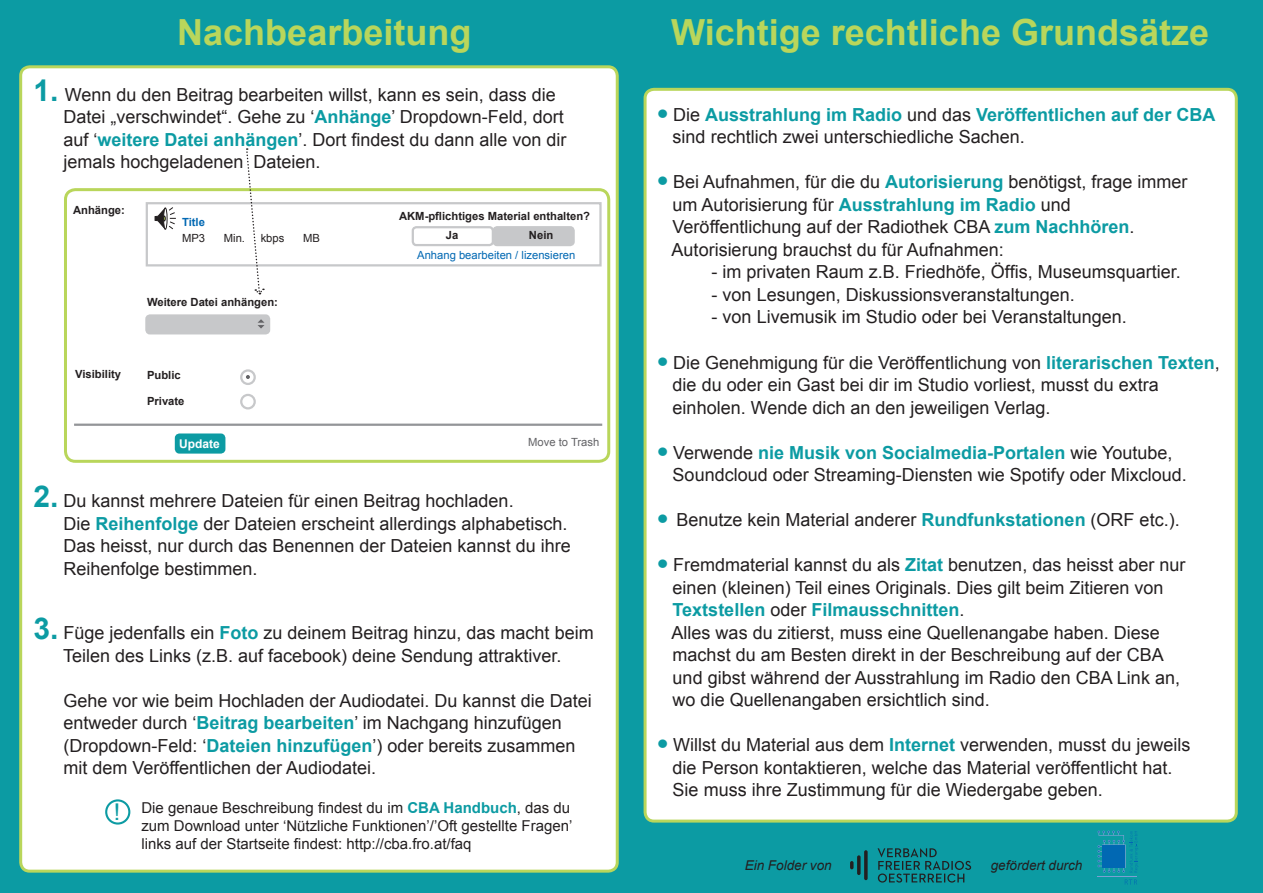
<style>
.page{position:relative;width:1263px;height:893px;background:#0c9ba3}
.page>*{position:absolute;margin:0;border:0;box-sizing:border-box;transform-origin:0 0}
.t1{font:700 36px "Arial";color:#b9d65b}
.t2{font:23.1px "Arial";color:#0c9ba3}
.t3{font:18px "Arial";color:#231f20}
.t4{font:700 18px "Arial";color:#0c9ba3}
.t5{font:15px/18px "Arial";color:#231f20}
.t6{font:italic 13.5px "Arial";color:#231f20}
.t7{font:700 12px "Arial";color:#fff}
.t8{font:700 11.25px "Arial";color:#231f20}
.t9{font:11.25px "Arial";color:#0168b3}
.t10{font:11.25px "Arial";color:#231f20}
.t11{font:11.25px "Arial";color:#636366}
.t12{font:700 11.25px "Arial";color:#0168b3}
.s1{font-weight:700;font-size:30px;color:#0c9ba3}
.s2{font-weight:700;color:#0c9ba3}
.s3{font-size:30px}
.s4{font-weight:400;color:#231f20}
</style>
<div class="page">
<div style="left:645px;top:89px;width:591px;height:732px;background:#fff;border-radius:9px"></div>
<div style="left:644px;top:88px;width:594px;height:735px;border:3px solid #b9d65b;border-radius:9px"></div>
<div style="left:21px;top:67px;width:596px;height:804px;background:#fff;border-radius:9px"></div>
<div style="left:19px;top:65px;width:600px;height:808px;border:3px solid #b9d65b;border-radius:9px"></div>
<div style="left:105px;top:799px;width:25px;height:26px;border:2px solid #0c9ba3;border-radius:50%"></div>
<div style="left:412px;top:226px;width:82px;height:20px;border:2px solid #c7c8ca;border-radius:4px"></div>
<div style="left:494px;top:227px;width:80px;height:18px;background:#c7c8ca;border-radius:4px"></div>
<div style="left:492px;top:226px;width:83px;height:20px;border:2px solid #c7c8ca;border-radius:4px"></div>
<div style="left:176px;top:435px;width:48px;height:17px;background:#0c9ba3;border-radius:4px"></div>
<div style="left:175px;top:433px;width:50px;height:21px;border:2px solid #0c9ba3;border-radius:4px"></div>
<div style="left:146px;top:315px;width:123px;height:18px;background:#c7c8ca;border-radius:4px"></div>
<div style="left:145px;top:314px;width:125px;height:20px;border:2px solid #c7c8ca;border-radius:4px"></div>
<hr style="left:74px;top:424px;width:528px;height:2px;background:#939598">
<div style="left:240px;top:394px;width:16px;height:15px;border:2px solid #c7c8ca;border-radius:50%"></div>
<div style="left:240px;top:369px;width:16px;height:16px;border:2px solid #c7c8ca;border-radius:50%"></div>
<svg style="left:246px;top:375px;width:4px;height:4px"></svg>
<div style="left:146px;top:202px;width:456px;height:64px;border:2px solid #c7c8ca"></div>
<div style="left:64px;top:188px;width:546px;height:275px;border:3px solid #b9d65b;border-radius:10px"></div>
<svg style="left:258px;top:319px;width:6px;height:10px"></svg>
<svg style="left:154px;top:207px;width:22px;height:23px"></svg>
<svg style="left:245px;top:148px;width:19px;height:147px"></svg>
<hr style="left:1097px;top:876px;width:40px;height:1px;background:#7c9fd2">
<svg style="left:1125px;top:879px;width:12px;height:6px"></svg>
<svg style="left:1097px;top:831px;width:41px;height:42px"></svg>
<svg style="left:850px;top:848px;width:122px;height:35px"></svg>
<p class="t1" style="left:177px;top:12px;width:296px">Nachbearbeitung</p>
<p class="t3" style="left:33px;top:84px;width:524px"><span class="s1">1.</span> Wenn du den Beitrag bearbeiten willst, kann es sein, dass die</p>
<p class="t3" style="left:63px;top:107px;width:502px">Datei „verschwindet“. Gehe zu ‘<span class="s2">Anhänge</span>’ Dropdown-Feld, dort</p>
<p class="t3" style="left:63px;top:129px;width:505px">auf ‘<span class="s2">weitere Datei anhängen</span>’. Dort findest du dann alle von dir</p>
<p class="t3" style="left:63px;top:152px;width:259px">jemals hochgeladenen Dateien.</p>
<p class="t8" style="left:73px;top:204px;width:53px">Anhänge:</p>
<p class="t12" style="left:182px;top:215px;width:24px">Title</p>
<p class="t10" style="left:182px;top:232px;width:25px">MP3</p>
<p class="t10" style="left:224px;top:232px;width:23px">Min.</p>
<p class="t10" style="left:261px;top:232px;width:25px">kbps</p>
<p class="t10" style="left:303px;top:232px;width:18px">MB</p>
<p class="t8" style="left:147px;top:296px;width:132px">Weitere Datei anhängen:</p>
<p class="t8" style="left:75px;top:367px;width:48px">Visibility</p>
<p class="t8" style="left:147px;top:369px;width:35px">Public</p>
<p class="t8" style="left:147px;top:395px;width:39px">Private</p>
<p class="t7" style="left:179px;top:437px;width:42px">Update</p>
<p class="t8" style="left:399px;top:209px;width:193px">AKM-pflichtiges Material enthalten?</p>
<p class="t8" style="left:446px;top:229px;width:14px">Ja</p>
<p class="t8" style="left:529px;top:229px;width:26px">Nein</p>
<p class="t9" style="left:417px;top:248px;width:160px">Anhang bearbeiten / lizensieren</p>
<p class="t11" style="left:528px;top:436px;width:73px">Move to Trash</p>
<p class="t3" style="left:33px;top:491px;width:482px"><span class="s1">2.</span> Du kannst mehrere Dateien für einen Beitrag hochladen.</p>
<p class="t3" style="left:63px;top:513px;width:506px">Die <span class="s2">Reihenfolge</span> der Dateien erscheint allerdings alphabetisch.</p>
<p class="t3" style="left:63px;top:536px;width:509px">Das heisst, nur durch das Benennen der Dateien kannst du ihre</p>
<p class="t3" style="left:63px;top:558px;width:196px">Reihenfolge bestimmen.</p>
<p class="t3" style="left:33px;top:623px;width:562px"><span class="s1">3.</span> Füge jedenfalls ein <span class="s2">Foto</span> zu deinem Beitrag hinzu, das macht beim</p>
<p class="t3" style="left:63px;top:645px;width:500px">Teilen des Links (z.B. auf facebook) deine Sendung attraktiver.</p>
<p class="t3" style="left:63px;top:690px;width:530px">Gehe vor wie beim Hochladen der Audiodatei. Du kannst die Datei</p>
<p class="t3" style="left:63px;top:713px;width:500px">entweder durch ‘<span class="s2">Beitrag bearbeiten</span>’ im Nachgang hinzufügen</p>
<p class="t3" style="left:63px;top:735px;width:514px">(Dropdown-Feld: ‘<span class="s2">Dateien hinzufügen</span>’) oder bereits zusammen</p>
<p class="t3" style="left:63px;top:758px;width:314px">mit dem Veröffentlichen der Audiodatei.</p>
<p class="t5" style="left:141px;top:799px;width:432px">Die genaue Beschreibung findest du im <span class="s2">CBA Handbuch</span>, das du zum Download unter ‘Nützliche Funktionen’/’Oft gestellte Fragen’ links auf der Startseite findest: http://cba.fro.at/faq</p>
<p class="t2" style="left:114px;top:799px;width:8px">!</p>
<p class="t1" style="left:671px;top:12px;width:539px">Wichtige rechtliche Grundsätze</p>
<p class="t4" style="left:658px;top:105px;width:559px"><span class="s3">•</span> <span class="s4">Die</span> Ausstrahlung im Radio <span class="s4">und das</span> Veröffentlichen auf der CBA</p>
<p class="t3" style="left:673px;top:127px;width:354px">sind rechtlich zwei unterschiedliche Sachen.</p>
<p class="t3" style="left:658px;top:172px;width:531px"><span class="s1">•</span> Bei Aufnahmen, für die du <span class="s2">Autorisierung</span> benötigst, frage immer</p>
<p class="t3" style="left:673px;top:195px;width:400px">um Autorisierung für <span class="s2">Ausstrahlung im Radio</span> und</p>
<p class="t3" style="left:673px;top:217px;width:463px">Veröffentlichung auf der Radiothek CBA <span class="s2">zum Nachhören</span>.</p>
<p class="t3" style="left:672px;top:240px;width:334px">Autorisierung brauchst du für Aufnahmen:</p>
<p class="t3" style="left:712px;top:262px;width:471px">- im privaten Raum z.B. Friedhöfe, Öffis, Museumsquartier.</p>
<p class="t3" style="left:712px;top:285px;width:365px">- von Lesungen, Diskussionsveranstaltungen.</p>
<p class="t3" style="left:712px;top:307px;width:417px">- von Livemusik im Studio oder bei Veranstaltungen.</p>
<p class="t3" style="left:658px;top:352px;width:564px"><span class="s1">•</span> Die Genehmigung für die Veröffentlichung von <span class="s2">literarischen Texten</span>,</p>
<p class="t3" style="left:673px;top:375px;width:488px">die du oder ein Gast bei dir im Studio vorliest, musst du extra</p>
<p class="t3" style="left:673px;top:397px;width:379px">einholen. Wende dich an den jeweiligen Verlag.</p>
<p class="t4" style="left:658px;top:442px;width:516px"><span class="s3">•</span> <span class="s4">Verwende</span> nie Musik von Socialmedia-Portalen <span class="s4">wie Youtube,</span></p>
<p class="t3" style="left:673px;top:465px;width:516px">Soundcloud oder Streaming-Diensten wie Spotify oder Mixcloud.</p>
<p class="t3" style="left:658px;top:510px;width:523px"><span class="s1">•</span> Benutze kein Material anderer <span class="s2">Rundfunkstationen</span> (ORF etc.).</p>
<p class="t3" style="left:658px;top:555px;width:529px"><span class="s1">•</span> Fremdmaterial kannst du als <span class="s2">Zitat</span> benutzen, das heisst aber nur</p>
<p class="t3" style="left:673px;top:577px;width:492px">einen (kleinen) Teil eines Originals. Dies gilt beim Zitieren von</p>
<p class="t4" style="left:673px;top:600px;width:293px">Textstellen <span class="s4">oder</span> Filmausschnitten<span class="s4">.</span></p>
<p class="t3" style="left:672px;top:622px;width:490px">Alles was du zitierst, muss eine Quellenangabe haben. Diese</p>
<p class="t3" style="left:673px;top:645px;width:493px">machst du am Besten direkt in der Beschreibung auf der CBA</p>
<p class="t3" style="left:673px;top:667px;width:509px">und gibst während der Ausstrahlung im Radio den CBA Link an,</p>
<p class="t3" style="left:673px;top:690px;width:319px">wo die Quellenangaben ersichtlich sind.</p>
<p class="t3" style="left:658px;top:735px;width:534px"><span class="s1">•</span> Willst du Material aus dem <span class="s2">Internet</span> verwenden, musst du jeweils</p>
<p class="t3" style="left:673px;top:757px;width:501px">die Person kontaktieren, welche das Material veröffentlicht hat.</p>
<p class="t3" style="left:673px;top:780px;width:432px">Sie muss ihre Zustimmung für die Wiedergabe geben.</p>
<p class="t6" style="left:745px;top:857px;width:89px">Ein Folder von</p>
<p class="t6" style="left:991px;top:857px;width:93px">gefördert durch</p>
</div>
